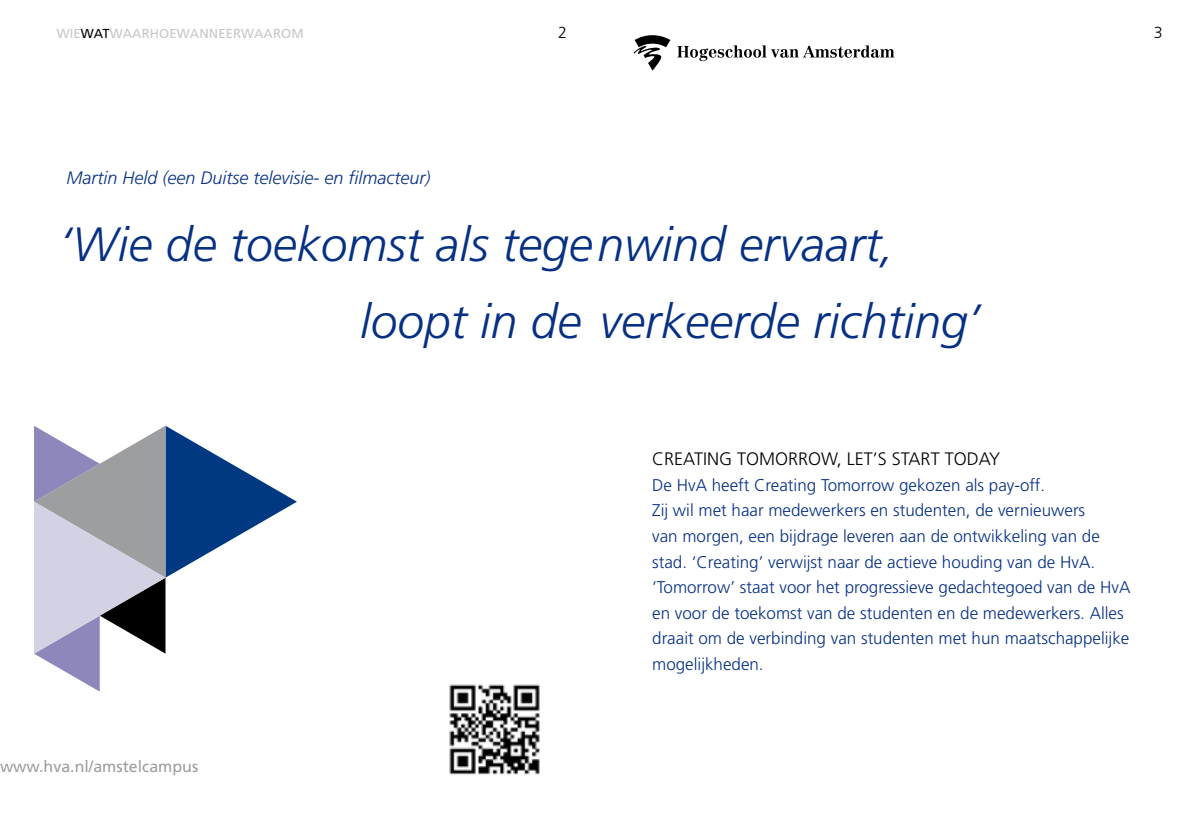
<style>
.page{position:relative;width:1191px;height:840px;background:#fff}
.page>*{position:absolute;margin:0;border:0;box-sizing:border-box;transform-origin:0 0}
.t1{font:italic 300 48px/76.6px "Frutiger";color:#063084}
.t2{font:italic 300 18px "Frutiger";color:#063084}
.t3{font:300 18px "Frutiger";color:#000}
.t4{font:300 17px/25.6px "Frutiger";color:#063084}
.t5{font:16px "Frutiger";color:#9c9e9f}
.t6{font:300 16px "Frutiger";color:#000}
.t7{font:13px "Frutiger";letter-spacing:.01em;color:#c6c7c8}
.s1{color:#000}
</style>
<div class="page">
<svg style="left:34px;top:425px;width:263px;height:266px"></svg>
<svg style="left:677px;top:45px;width:217px;height:16px"></svg>
<svg style="left:633px;top:35px;width:37px;height:36px"></svg>
<img style="left:449px;top:684px;width:91px;height:91px">
<p class="t7" style="left:57px;top:26px;width:248px">WIE<span class="s1">WAT</span>WAARHOEWANNEERWAAROM</p>
<p class="t6" style="left:558px;top:23px;width:10px">2</p>
<p class="t6" style="left:1153px;top:23px;width:10px">3</p>
<p class="t2" style="left:66px;top:168px;width:366px">Martin Held (een Duitse televisie- en filmacteur)</p>
<h1 class="t1" style="left:360px;top:206px;width:622px;text-indent:-301px">‘Wie de toekomst als tegenwind ervaart, loopt in de verkeerde richting’</h1>
<p class="t5" style="left:0;top:756px;width:200px">WWW.HVA.NL/AMSTELCAMPUS</p>
<p class="t3" style="left:652px;top:448px;width:349px">Creating Tomorrow, let’s start today</p>
<p class="t4" style="left:652px;top:472px;width:479px">De HvA heeft C reating Tomorrow gekozen als pay-off.<br>Zij wil met haar medewerkers en studenten, de vernieuwers<br>van morgen, een bijdrage leveren aan de ontwikkeling van de stad. ‘C reating’ verwijst naar de actieve houding van de HvA. ‘Tomorrow’ staat voor het progressieve gedachtegoed van de HvA en voor de toekomst van de studenten en de medewerkers. Alles draait om de verbinding van studenten met hun maatschappelijke mogelijkheden.</p>
</div>
